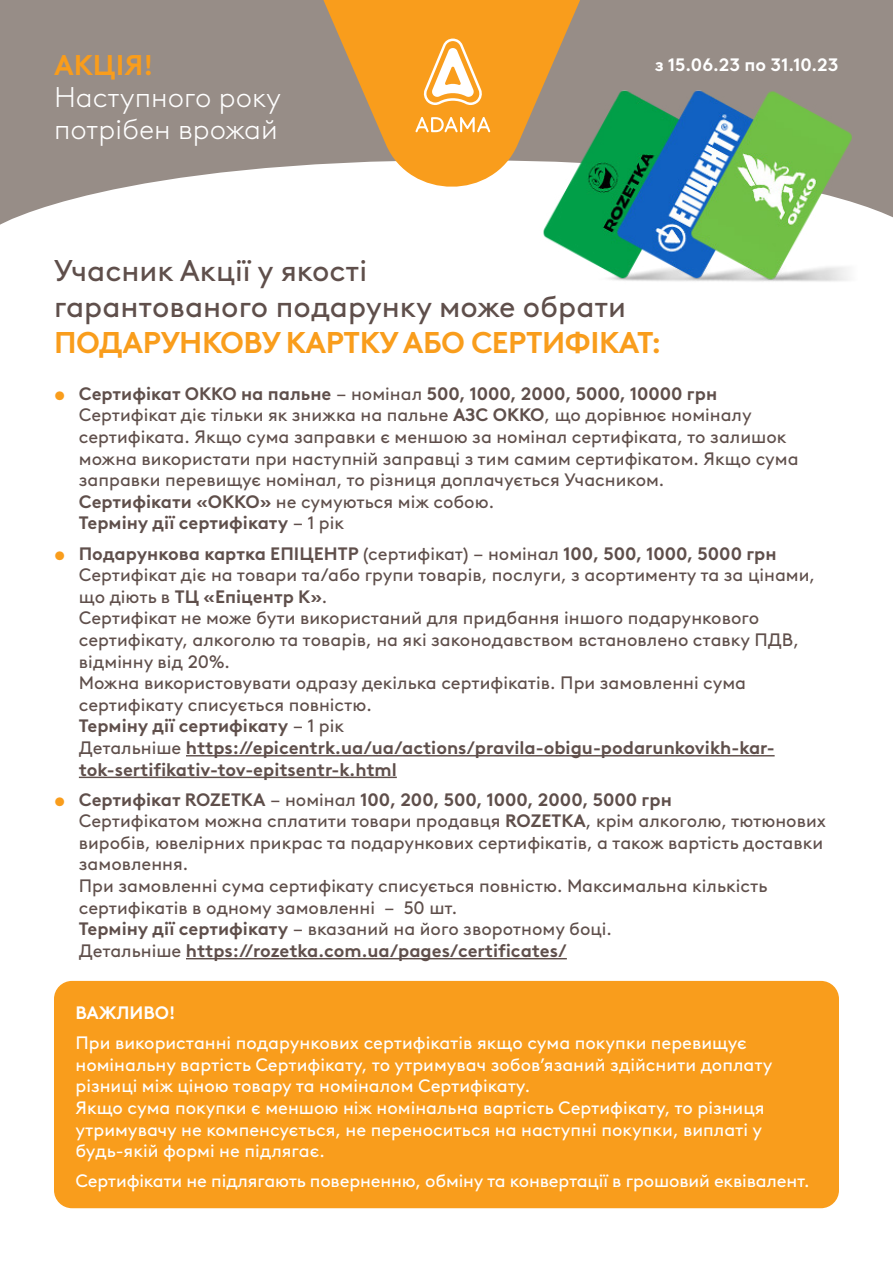
<style>
.page{position:relative;width:893px;height:1263px;background:#fff}
.page>*{position:absolute;margin:0;border:0;box-sizing:border-box;transform-origin:0 0}
.t1{font:30px/36px "Brown LL Pan";color:#5f4f4b}
.t2{font:700 30px "Brown LL Pan";letter-spacing:-.015em;color:#f99d1c}
.t3{font:300 28.5px/32.1px "Brown LL Pan";color:#fff}
.t4{font:700 28.5px "Brown LL Pan";color:#f99d1c}
.t5{font:18px/21.6px "Brown LL Pan";color:#5f4f4b}
.t6{font:18px/21.6px "Brown LL Pan";color:#fff}
.t7{font:700 18px "Brown LL Pan";color:#fff}
.s1{color:#f99d1c}
.s2{font-weight:700}
</style>
<div class="page">
<div style="left:0;top:0;width:893px;height:284px;background:#978d87"></div>
<svg style="left:0;top:167px;width:893px;height:117px;fill:#fff"></svg>
<svg style="left:280px;top:0;width:300px;height:200px;fill:#f99d1c"></svg>
<svg style="left:423px;top:39px;width:60px;height:66px"></svg>
<svg style="left:415px;top:117px;width:75px;height:15px"></svg>
<div style="left:54px;top:981px;width:785px;height:227px;background:#f99d1c;border-radius:18px"></div>
<hr style="left:186px;top:755px;width:589px;height:1px;background:#5f4f4b">
<hr style="left:79px;top:777px;width:318px;height:1px;background:#5f4f4b">
<hr style="left:186px;top:958px;width:381px;height:1px;background:#5f4f4b">
<img style="left:532px;top:74px;width:325px;height:210px">
<h2 class="t4" style="left:54px;top:43px;width:101px">АКЦІЯ!</h2>
<h2 class="t3" style="left:54px;top:80px;width:229px">Наступного року потрібен врожай</h2>
<p class="t7" style="left:655px;top:51px;width:185px">з 15.06.23 по 31.10.23</p>
<h1 class="t1" style="left:54px;top:250px;width:574px">Учасник Акції у якості<br>гарантованого подарунку може обрати</h1>
<h1 class="t2" style="left:54px;top:319px;width:609px">ПОДАРУНКОВУ КАРТКУ АБО СЕРТИФІКАТ:</h1>
<p class="t5" style="left:79px;top:381px;width:721px;text-indent:-25px"><span class="s1">•</span> <span class="s2">Сертифікат ОККО на пальне</span> – номінал <span class="s2">500, 1000, 2000, 5000, 10000 грн </span>Сертифікат діє тільки як знижка на пальне <span class="s2">АЗС ОККО</span>, що дорівнює номіналу сертифіката. Якщо сума заправки є меншою за номінал сертифіката, то залишок можна використати при наступній заправці з тим самим сертифікатом. Якщо сума заправки перевищує номінал, то різниця доплачується Учасником.<br><span class="s2">Сертифікати «ОККО»</span> не сумуються між собою.<br><span class="s2">Терміну дії сертифікату</span> – 1 рік</p>
<p class="t5" style="left:79px;top:541px;width:738px;text-indent:-25px"><span class="s1">•</span> <span class="s2">Подарункова картка ЕПІЦЕНТР</span> (сертифікат) – номінал <span class="s2">100, 500, 1000, 5000 грн </span>Сертифікат діє на товари та/або групи товарів, послуги, з асортименту та за цінами, що діють в <span class="s2">ТЦ «Епіцентр К»</span>.<br>Сертифікат не може бути використаний для придбання іншого подарункового сертифікату, алкоголю та товарів, на які законодавством встановлено ставку ПДВ, відмінну від 20%.<br>Можна використовувати одразу декілька сертифікатів. При замовленні сума сертифікату списується повністю.<br><span class="s2">Терміну дії сертифікату</span> – 1 рік<br>Детальніше <span class="s2">https://epicentrk.ua/ua/actions/pravila-obigu-podarunkovikh-kar&shy;tok-sertifikativ-tov-epitsentr-k.html</span></p>
<p class="t5" style="left:79px;top:787px;width:749px;text-indent:-25px"><span class="s1">•</span> <span class="s2">Сертифікат ROZETKA</span> – номінал <span class="s2">100, 200, 500, 1000, 2000, 5000 грн<br></span>Сертифікатом можна сплатити товари продавця <span class="s2">ROZETKA</span>, крім алкоголю, тютюнових виробів, ювелірних прикрас та подарункових сертифікатів, а також вартість доставки замовлення.<br>При замовленні сума сертифікату списується повністю. Максимальна кількість сертифікатів в одному замовленні – 50 шт.<br><span class="s2">Терміну дії сертифікату</span> – вказаний на його зворотному боці.<br>Детальніше <span class="s2">https://rozetka.com.ua/pages/certificates/</span></p>
<p class="t7" style="left:75px;top:999px;width:102px">ВАЖЛИВО!</p>
<p class="t6" style="left:75px;top:1031px;width:698px">При використанні подарункових сертифікатів якщо сума покупки перевищує номінальну вартість Сертифікату, то утримувач зобов’язаний здійснити доплату різниці між ціною товару та номіналом Сертифікату.<br>Якщо сума покупки є меншою ніж номінальна вартість Сертифікату, то різниця утримувачу не компенсується, не переноситься на наступні покупки, виплаті у будь-якій формі не підлягає.</p>
<p class="t6" style="left:75px;top:1169px;width:736px">Сертифікати не підлягають поверненню, обміну та конвертації в грошовий еквівалент.</p>
</div>
